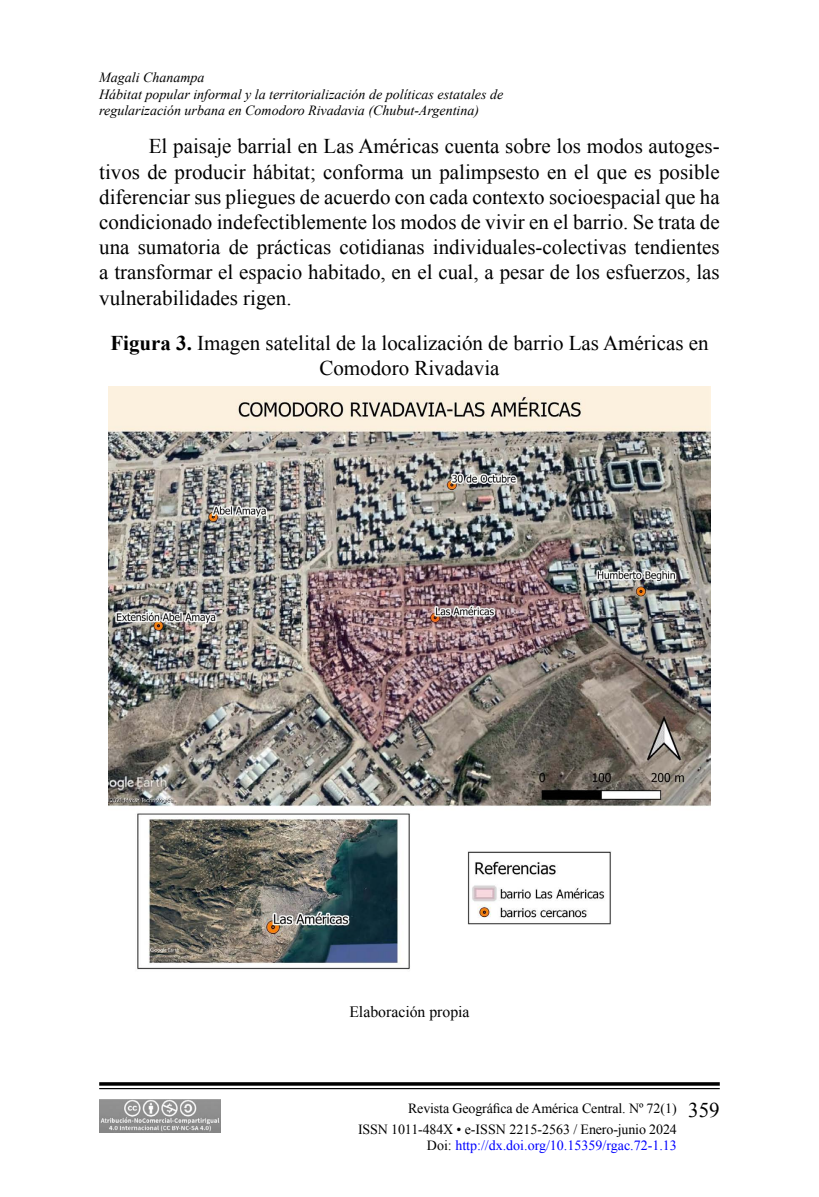
<style>
.page{position:relative;width:819px;height:1197px;background:#fff}
.page>*{position:absolute;margin:0;border:0;box-sizing:border-box;transform-origin:0 0}
.t1{font:21px/25.2px "Times New Roman";color:#000;text-align:justify}
.t2{font:15.75px "Times New Roman";color:#000}
.t3{font:italic 14px/16.8px "Times New Roman";color:#000}
.t4{font:14px/21px "Times New Roman";letter-spacing:-.01em;color:#000}
.t5{font:14px "Times New Roman";color:#00f}
.s1{font-weight:700}
.s2{font-size:21px}
.s3{color:#000}
</style>
<div class="page">
<svg style="left:99px;top:1082px;width:621px;height:4px;background:#1f1f1f"></svg>
<hr style="left:99px;top:1088px;width:621px;height:1px;background:#000">
<img style="left:99px;top:1099px;width:121px;height:34px">
<img style="left:108px;top:387px;width:603px;height:583px">
<p class="t3" style="left:99px;top:68px;width:406px">Magali Chanampa<br>Hábitat popular informal y la territorialización de políticas estatales de regularización urbana en Comodoro Rivadavia (Chubut-Argentina)</p>
<p class="t1" style="left:99px;top:134px;width:622px;text-indent:50px">El paisaje barrial en Las Américas cuenta sobre los modos autoges&shy;tivos de producir hábitat; conforma un palimpsesto en el que es posible diferenciar sus pliegues de acuerdo con cada contexto socioespacial que ha condicionado indefectiblemente los modos de vivir en el barrio. Se trata de una sumatoria de prácticas cotidianas individuales-colectivas tendientes a transformar el espacio habitado, en el cual, a pesar de los esfuerzos, las vulnerabilidades rigen.</p>
<p class="t1" style="left:110px;top:330px;width:600px;text-align:center"><span class="s1">Figura 3.</span> Imagen satelital de la localización de barrio Las Américas en<br>Comodoro Rivadavia</p>
<p class="t2" style="left:349px;top:1001px;width:122px">Elaboración propia</p>
<p class="t4" style="left:358px;top:1097px;width:363px;text-indent:50px">Revista Geográfica de América Central. Nº 72(1) <span class="s2">359<br></span>ISSN 1011-484X • e-ISSN 2215-2563 / Enero-junio 2024</p>
<p class="t5" style="left:427px;top:1136px;width:251px"><span class="s3">Doi:</span> http://dx.doi.org/10.15359/rgac.72-1.13</p>
</div>
